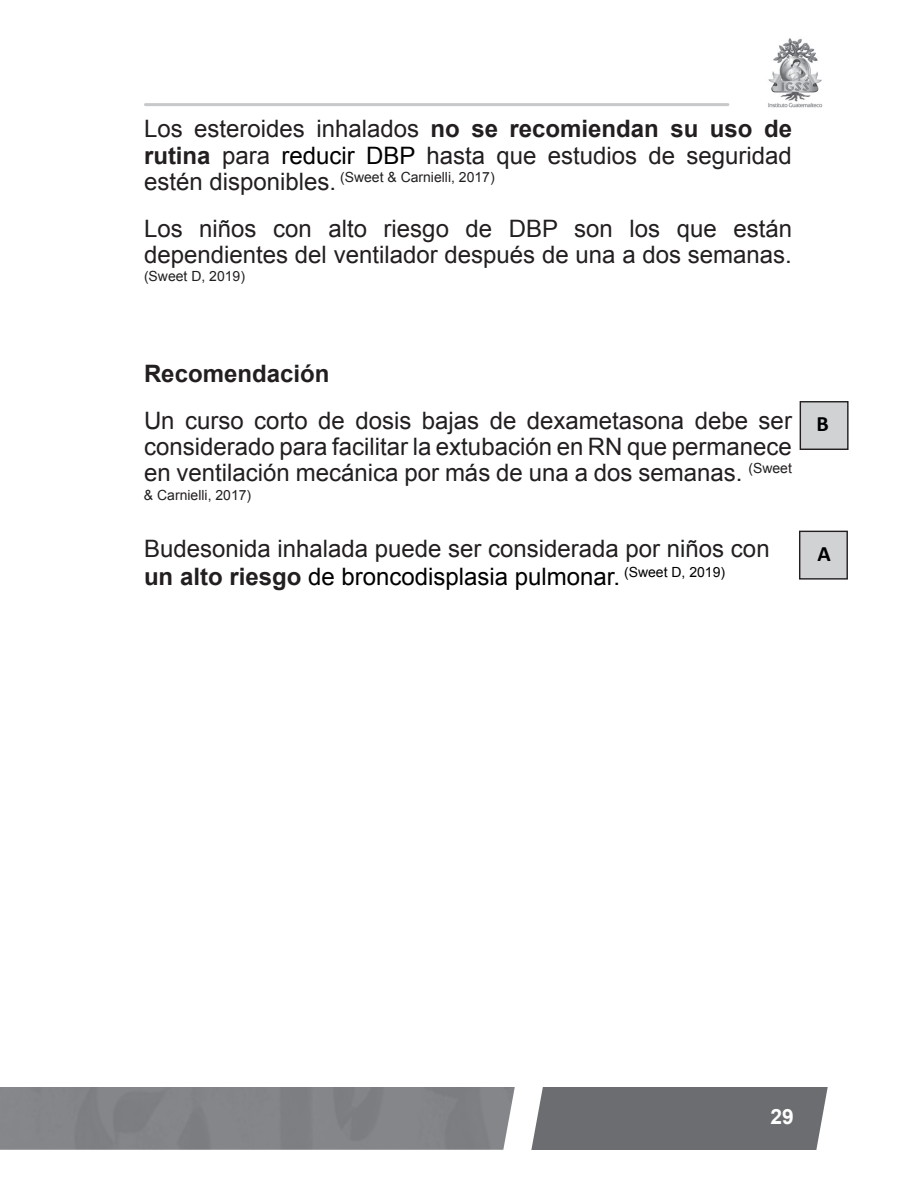
<style>
.page{position:relative;width:900px;height:1188px;background:#fff}
.page>*{position:absolute;margin:0;border:0;box-sizing:border-box;transform-origin:0 0}
.t1{font:24px/26.4px "Arial";color:#231f20}
.t2{font:700 24px "Arial";color:#231f20}
.t3{font:700 22px "Calibri";color:#000001}
.t4{font:700 21px "Arial";color:#fff}
.t5{font:14px "Arial";color:#231f20}
.s1{font-weight:700}
.s2{color:#000001}
.s3{font-size:24px}
</style>
<div class="page">
<hr style="left:145px;top:103px;width:583px;height:3px;background:#c7c8ca">
<div style="left:531px;top:1087px;width:297px;height:63px;background:#6c6d70"></div>
<img style="left:768px;top:38px;width:55px;height:70px">
<div style="left:800px;top:402px;width:48px;height:47px;background:#d1d2d4"></div>
<div style="left:800px;top:401px;width:49px;height:49px;border:1px solid #231f20"></div>
<div style="left:800px;top:531px;width:47px;height:48px;background:#d1d2d4"></div>
<div style="left:799px;top:531px;width:49px;height:49px;border:1px solid #231f20"></div>
<p class="t1" style="left:144px;top:116px;width:650px">Los esteroides inhalados <span class="s1">no se recomiendan su uso de rutina</span> para <span class="s2">reducir DBP</span> hasta que estudios de seguridad</p>
<p class="t5" style="left:144px;top:168px;width:352px"><span class="s3">estén disponibles.</span> (Sweet &amp; Carnielli, 2017)</p>
<p class="t1" style="left:144px;top:215px;width:650px">Los niños con alto riesgo de DBP son los que están dependientes del ventilador después de una a dos semanas.</p>
<p class="t5" style="left:144px;top:267px;width:103px">(Sweet D, 2019)</p>
<p class="t2" style="left:144px;top:358px;width:187px">Recomendación</p>
<p class="t1" style="left:144px;top:407px;width:649px;text-align:justify">Un curso corto de dosis bajas de dexametasona debe ser considerado para facilitar la extubación en RN que permanece en ventilación mecánica por más de una a dos semanas. <sup>(Sweet</sup></p>
<p class="t5" style="left:144px;top:486px;width:109px">&amp; Carnielli, 2017)</p>
<p class="t1" style="left:144px;top:534px;width:627px;line-height:28.8px">Budesonida inhalada puede ser considerada por niños con <span class="s1">un alto riesgo</span> <span class="s2">de broncodisplasia pulmonar.</span> <sup>(Sweet</sup> <sup>D,</sup> <sup>2019)</sup></p>
<p class="t3" style="left:817px;top:411px;width:14px">B</p>
<p class="t3" style="left:817px;top:540px;width:15px">A</p>
<p class="t4" style="left:771px;top:1103px;width:25px">29</p>
</div>
